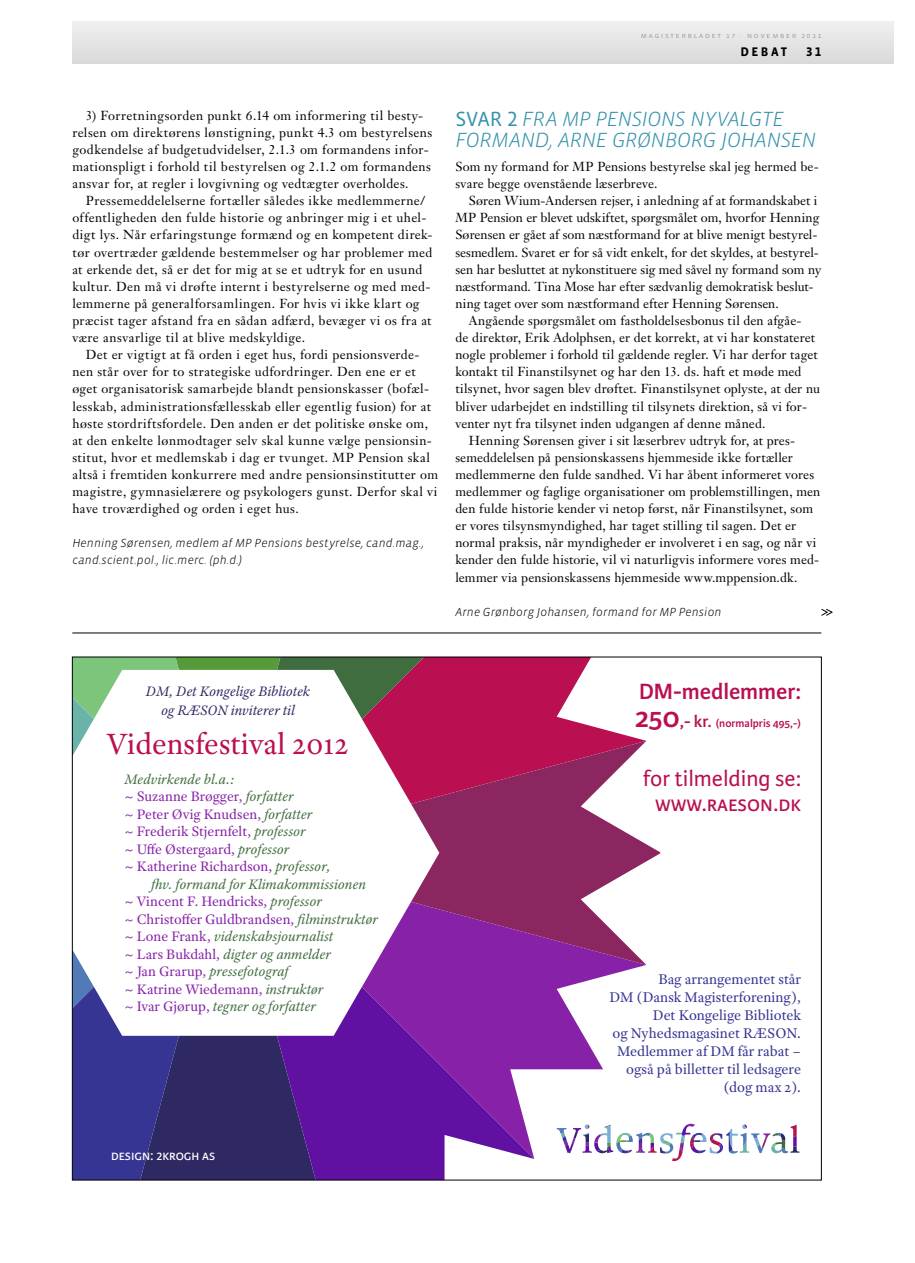
<style>
.page{position:relative;width:915px;height:1263px;background:#fff}
.page>*{position:absolute;margin:0;border:0;box-sizing:border-box;transform-origin:0 0}
.t1{font:31.2px "Adobe Text Pro";color:#ba0f51}
.t2{font:23.55px/25px "Karmina Sans";color:#ba0f51;text-align:center}
.t3{font:600 23.55px "Karmina Sans";color:#ba0f51}
.t4{font:italic 300 21px/21px "Vista Sans OT";letter-spacing:-.01em;color:#3291ab}
.t5{font:15px/18px "Adobe Text Pro";color:#373593;text-align:right}
.t6{font:15px "Karmina Sans";color:#fff}
.t7{font:14.55px "Adobe Text Pro";color:#8722a8}
.t8{font:italic 14.55px "Adobe Text Pro";color:#3f6d3f}
.t9{font:italic 14.55px/18.3px "Adobe Text Pro";color:#2e2963;text-align:center}
.t10{font:12.9px/17.1px "Janson Text";letter-spacing:.02em;color:#000}
.t11{font:12.9px "Janson Text";color:#000}
.t12{font:12.9px "Janson Text";letter-spacing:-.005em;color:#000}
.t13{font:700 12.75px "Vista Sans OT";letter-spacing:.2em;color:#000}
.t14{font:italic 300 12px/17.1px "Vista Sans OT";letter-spacing:.01em;color:#000}
.t15{font:600 11.85px "Karmina Sans";color:#ba0f51}
.t16{font:6px "Vista Sans OT";letter-spacing:.25em;color:#979898;scale:1.2 1}
.s1{font-weight:400;font-style:normal}
.s2{font-style:italic;color:#3f6d3f}
.s3{font-style:normal;color:#8722a8}
.s4{font-size:29.55px}
.s5{font-size:17.7px}
</style>
<div class="page">
<svg style="left:72px;top:633px;width:749px;height:547px"></svg>
<svg style="left:821px;top:608px;width:11px;height:8px"></svg>
<div style="left:72px;top:21px;width:821px;height:43px;background:#e4e4e4"></div>
<p class="t16" style="left:640px;top:33px;width:152px">MAGISTERBLADET 17 · NOVEMBER 2011</p>
<p class="t13" style="left:740px;top:45px;width:48px">DEBAT</p>
<p class="t13" style="left:805px;top:45px;width:17px">31</p>
<p class="t10" style="left:72px;top:108px;width:361px;text-indent:13px">3) Forretningsorden punkt 6.14 om informering til besty&shy;relsen om direktørens lønstigning, punkt 4.3 om bestyrelsens godkendelse af budgetudvidelser, 2.1.3 om formandens infor&shy;mationspligt i forhold til bestyrelsen og 2.1.2 om formandens ansvar for, at regler i lovgivning og vedtægter overholdes.</p>
<p class="t10" style="left:72px;top:193px;width:361px;text-indent:14px">Pressemeddelelserne fortæller således ikke medlemmerne/ offentligheden den fulde historie og anbringer mig i et uhel&shy;digt lys. Når erfaringstunge formænd og en kompetent direk&shy;tør overtræder gældende bestemmelser og har problemer med at erkende det, så er det for mig at se et udtryk for en usund kultur. Den må vi drøfte internt i bestyrelserne og med med&shy;lemmerne på generalforsamlingen. For hvis vi ikke klart og præcist tager afstand fra en sådan adfærd, bevæger vi os fra at være ansvarlige til at blive medskyldige.</p>
<p class="t10" style="left:72px;top:347px;width:367px;text-indent:13px">Det er vigtigt at få orden i eget hus, fordi pensionsverde&shy;nen står over for to strategiske udfordringer. Den ene er et øget organisatorisk samarbejde blandt pensionskasser (bofæl&shy;lesskab, administrationsfællesskab eller egentlig fusion) for at høste stordriftsfordele. Den anden er det politiske ønske om, at den enkelte lønmodtager selv skal kunne vælge pensionsin&shy;stitut, hvor et medlemskab i dag er tvunget. MP Pension skal altså i fremtiden konkurrere med andre pensionsinstitutter om magistre, gymnasielærere og psykologers gunst. Derfor skal vi have troværdighed og orden i eget hus.</p>
<p class="t14" style="left:72px;top:535px;width:353px">Henning Sørensen, medlem af MP Pensions bestyrelse, cand.mag., cand.scient.pol., lic.merc. (ph.d.)</p>
<h3 class="t4" style="left:455px;top:109px;width:362px"><span class="s1">SVAR 2</span> FRA MP PENSIONS NYVALGTE<br>FORMAND, ARNE GRØNBORG JOHANSEN</h3>
<p class="t10" style="left:455px;top:159px;width:365px">Som ny formand for MP Pensions bestyrelse skal jeg hermed be&shy;svare begge ovenstående læserbreve.</p>
<p class="t11" style="left:468px;top:195px;width:350px">Søren Wium-Andersen rejser, i anledning af at formandskabet i</p>
<p class="t11" style="left:455px;top:213px;width:365px">MP Pension er blevet udskiftet, spørgsmålet om, hvorfor Henning</p>
<p class="t11" style="left:455px;top:230px;width:363px">Sørensen er gået af som næstformand for at blive menigt bestyrel-</p>
<p class="t11" style="left:455px;top:247px;width:365px">sesmedlem. Svaret er for så vidt enkelt, for det skyldes, at bestyrel-</p>
<p class="t12" style="left:455px;top:264px;width:367px">sen har besluttet at nykonstituere sig med såvel ny formand som ny</p>
<p class="t10" style="left:455px;top:279px;width:359px">næstformand. Tina Mose har efter sædvanlig demokratisk beslut-</p>
<p class="t11" style="left:455px;top:298px;width:325px">ning taget over som næstformand efter Henning Sørensen.</p>
<p class="t10" style="left:468px;top:313px;width:334px">Angående spørgsmålet om fastholdelsesbonus til den afgåe-</p>
<p class="t10" style="left:455px;top:330px;width:361px">de direktør, Erik Adolphsen, er det korrekt, at vi har konstateret</p>
<p class="t11" style="left:455px;top:349px;width:364px">nogle problemer i forhold til gældende regler. Vi har derfor taget</p>
<p class="t10" style="left:455px;top:365px;width:347px">kontakt til Finanstilsynet og har den 13. ds. haft et møde med</p>
<p class="t10" style="left:455px;top:382px;width:366px">tilsynet, hvor sagen blev drøftet. Finanstilsynet oplyste, at der nu</p>
<p class="t10" style="left:455px;top:399px;width:353px">bliver udarbejdet en indstilling til tilsynets direktion, så vi for-</p>
<p class="t10" style="left:455px;top:416px;width:311px">venter nyt fra tilsynet inden udgangen af denne måned.</p>
<p class="t10" style="left:468px;top:433px;width:327px">Henning Sørensen giver i sit læserbrev udtryk for, at pres-</p>
<p class="t10" style="left:455px;top:450px;width:339px">semeddelelsen på pensionskassens hjemmeside ikke fortæller</p>
<p class="t10" style="left:455px;top:467px;width:360px">medlemmerne den fulde sandhed. Vi har åbent informeret vores</p>
<p class="t10" style="left:455px;top:484px;width:366px">medlemmer og faglige organisationer om problemstillingen, men</p>
<p class="t10" style="left:455px;top:501px;width:359px">den fulde historie kender vi netop først, når Finanstilsynet, som</p>
<p class="t10" style="left:455px;top:518px;width:342px">er vores tilsynsmyndighed, har taget stilling til sagen. Det er</p>
<p class="t10" style="left:455px;top:536px;width:362px">normal praksis, når myndigheder er involveret i en sag, og når vi</p>
<p class="t10" style="left:455px;top:553px;width:365px">kender den fulde historie, vil vi naturligvis informere vores med-</p>
<p class="t10" style="left:455px;top:570px;width:343px">lemmer via pensionskassens hjemmeside www.mppension.dk.</p>
<p class="t14" style="left:455px;top:603px;width:268px">Arne Grønborg Johansen, formand for MP Pension</p>
<p class="t9" style="left:146px;top:683px;width:165px">DM, Det Kongelige Bibliotek og RÆSON inviterer til</p>
<h1 class="t1" style="left:107px;top:730px;width:243px">Vidensfestival 2012</h1>
<p class="t8" style="left:124px;top:773px;width:112px">Medvirkende bl.a.:</p>
<p class="t7" style="left:124px;top:791px;width:171px">~ Suzanne Brøgger, <span class="s2">forfatter</span></p>
<p class="t7" style="left:124px;top:808px;width:189px">~ Peter Øvig Knudsen, <span class="s2">forfatter</span></p>
<p class="t7" style="left:124px;top:825px;width:183px">~ Frederik Stjernfelt, <span class="s2">professor</span></p>
<p class="t7" style="left:124px;top:843px;width:166px">~ Uffe Østergaard, <span class="s2">professor</span></p>
<p class="t7" style="left:124px;top:860px;width:207px">~ Katherine Richardson, <span class="s2">professor,</span></p>
<p class="t8" style="left:151px;top:878px;width:216px">fhv. formand for Klimakommissionen</p>
<p class="t7" style="left:124px;top:895px;width:199px">~ Vincent F. Hendricks, <span class="s2">professor</span></p>
<p class="t7" style="left:124px;top:913px;width:255px">~ Christoffer Guldbrandsen, <span class="s2">filminstruktør</span></p>
<p class="t8" style="left:124px;top:931px;width:210px"><span class="s3">~ Lone Frank,</span> videnskabsjournalist</p>
<p class="t8" style="left:124px;top:948px;width:208px"><span class="s3">~ Lars Bukdahl,</span> digter og anmelder</p>
<p class="t8" style="left:124px;top:966px;width:166px"><span class="s3">~ Jan Grarup,</span> pressefotograf</p>
<p class="t7" style="left:124px;top:983px;width:200px">~ Katrine Wiedemann, <span class="s2">instruktør</span></p>
<p class="t8" style="left:124px;top:1001px;width:193px"><span class="s3">~ Ivar Gjørup,</span> tegner og forfatter</p>
<p class="t6" style="left:111px;top:1149px;width:105px">design: 2krogh as</p>
<h2 class="t3" style="left:639px;top:677px;width:163px">DM-medlemmer:</h2>
<p class="t15" style="left:634px;top:716px;width:168px"><span class="s4">250</span><span class="s5">,- kr.</span> (normalpris 495,-)</p>
<h2 class="t2" style="left:643px;top:768px;width:159px">for tilmelding se: www.raeson.dk</h2>
<p class="t5" style="left:609px;top:972px;width:193px">Bag arrangementet står<br>DM (Dansk Magisterforening),<br>Det Kongelige Bibliotek<br>og Nyhedsmagasinet RÆSON.<br>Medlemmer af DM får rabat – også på billetter til ledsagere (dog max 2).</p>
</div>
